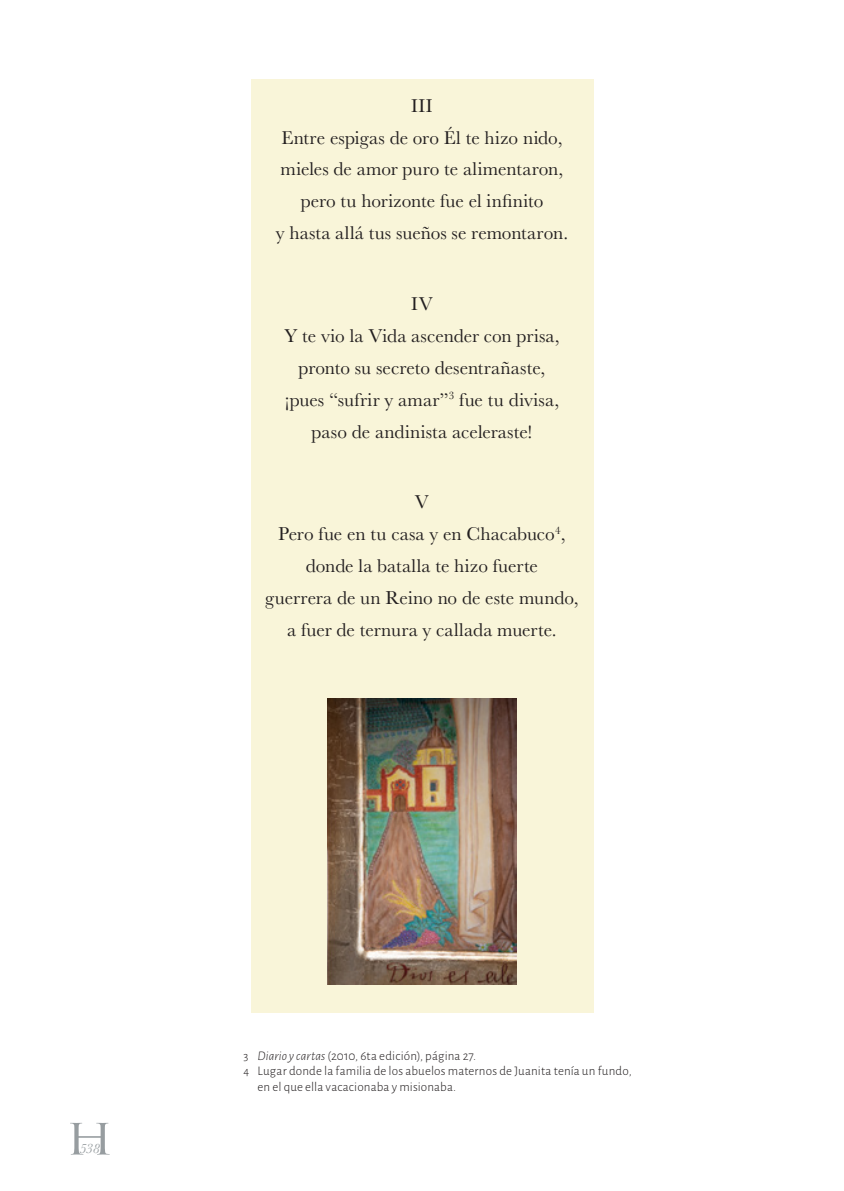
<style>
.page{position:relative;width:844px;height:1191px;background:#fff}
.page>*{position:absolute;margin:0;border:0;box-sizing:border-box;transform-origin:0 0}
.t1{font:42px "Trajan Pro";color:#979da0;scale:1.2 1}
.Texto_general_Bask{font:19.25px "Baskerville";color:#231f20}
.t2{font:italic 14px "Baskerville";color:#979da0}
.Notas_Alegreya_San{font:300 13.12px "Alegreya Sans";letter-spacing:.01em;color:#231f20}
.s1{font-size:12.25px}
.s2{font-style:italic}
</style>
<div class="page">
<div style="left:251px;top:79px;width:342px;height:934px;background:#f9f5d9"></div>
<img style="left:328px;top:699px;width:188px;height:285px">
<p class="Texto_general_Bask" style="left:411px;top:93px;width:23px">III</p>
<p class="Texto_general_Bask" style="left:281px;top:125px;width:282px">Entre espigas de oro Él te hizo nido,</p>
<p class="Texto_general_Bask" style="left:280px;top:157px;width:284px">mieles de amor puro te alimentaron,</p>
<p class="Texto_general_Bask" style="left:300px;top:189px;width:244px">pero tu horizonte fue el infinito</p>
<p class="Texto_general_Bask" style="left:276px;top:221px;width:294px">y hasta allá tus sueños se remontaron.</p>
<p class="Texto_general_Bask" style="left:411px;top:291px;width:23px">IV</p>
<p class="Texto_general_Bask" style="left:284px;top:323px;width:276px">Y te vio la Vida ascender con prisa,</p>
<p class="Texto_general_Bask" style="left:298px;top:355px;width:248px">pronto su secreto desentrañaste,</p>
<p class="Texto_general_Bask" style="left:285px;top:387px;width:276px">¡pues “sufrir y amar”<sup>3</sup> fue tu divisa,</p>
<p class="Texto_general_Bask" style="left:311px;top:419px;width:222px">paso de andinista aceleraste!</p>
<p class="Texto_general_Bask" style="left:415px;top:489px;width:16px">V</p>
<p class="Texto_general_Bask" style="left:278px;top:521px;width:289px">Pero fue en tu casa y en Chacabuco<sup>4</sup>,</p>
<p class="Texto_general_Bask" style="left:306px;top:553px;width:233px">donde la batalla te hizo fuerte</p>
<p class="Texto_general_Bask" style="left:265px;top:585px;width:315px">guerrera de un Reino no de este mundo,</p>
<p class="Texto_general_Bask" style="left:287px;top:617px;width:271px">a fuer de ternura y callada muerte.</p>
<h1 class="t1" style="left:65px;top:1112px;width:42px">H</h1>
<p class="t2" style="left:79px;top:1138px;width:22px">538</p>
<p class="Notas_Alegreya_San" style="left:243px;top:1047px;width:234px"><span class="s1">3</span> <span class="s2">Diario y cartas</span> (2010, 6ta edición), página 27.</p>
<p class="Notas_Alegreya_San" style="left:243px;top:1062px;width:389px"><span class="s1">4</span> Lugar donde la familia de los abuelos maternos de Juanita tenía un fundo,</p>
<p class="Notas_Alegreya_San" style="left:257px;top:1078px;width:200px">en el que ella vacacionaba y misionaba.</p>
</div>
